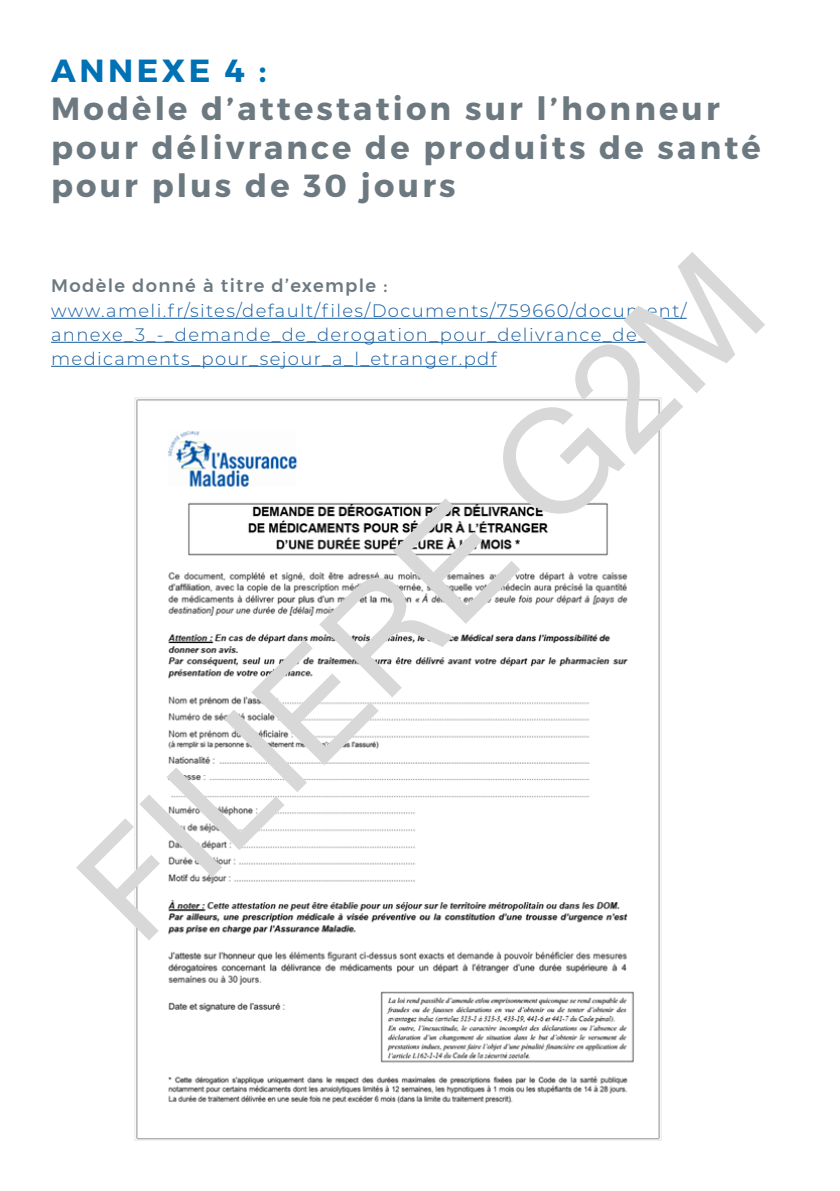
<style>
.page{position:relative;width:840px;height:1191px;background:#fff}
.page>*{position:absolute;margin:0;border:0;box-sizing:border-box;transform-origin:0 0}
.t1{font:144px "Microsoft Sans Serif";color:#d8d8d8}
.t2{font:700 32px/38.4px "Montserrat";letter-spacing:.1em;color:#6d7981}
.t3{font:700 32px "Montserrat";letter-spacing:.11em;color:#0071b4}
.t4{font:300 18px/24px "Montserrat";letter-spacing:.075em;color:#175d9e}
.t5{font:500 18px "Montserrat";letter-spacing:.075em;color:#6d7981}
</style>
<div class="page">
<hr style="left:51px;top:318px;width:635px;height:1px;background:#175d9e">
<hr style="left:51px;top:342px;width:595px;height:1px;background:#175d9e">
<hr style="left:51px;top:366px;width:445px;height:1px;background:#175d9e">
<img style="left:134px;top:398px;width:527px;height:742px">
<h2 class="t3" style="left:51px;top:51px;width:216px">ANNEXE 4 :</h2>
<h2 class="t2" style="left:51px;top:90px;width:710px">Modèle d’attestation sur l’honneur pour délivrance de produits de santé pour plus de 30 jours</h2>
<h1 class="t1" style="left:47px;top:854px;width:895px;rotate:-45deg">FILIERE G2M</h1>
<p class="t5" style="left:51px;top:272px;width:338px">Modèle donné à titre d’exemple :</p>
<p class="t4" style="left:51px;top:297px;width:636px">www.ameli.fr/sites/default/files/Documents/759660/document/ annexe_3_-_demande_de_derogation_pour_delivrance_de_ medicaments_pour_sejour_a_l_etranger.pdf</p>
</div>
